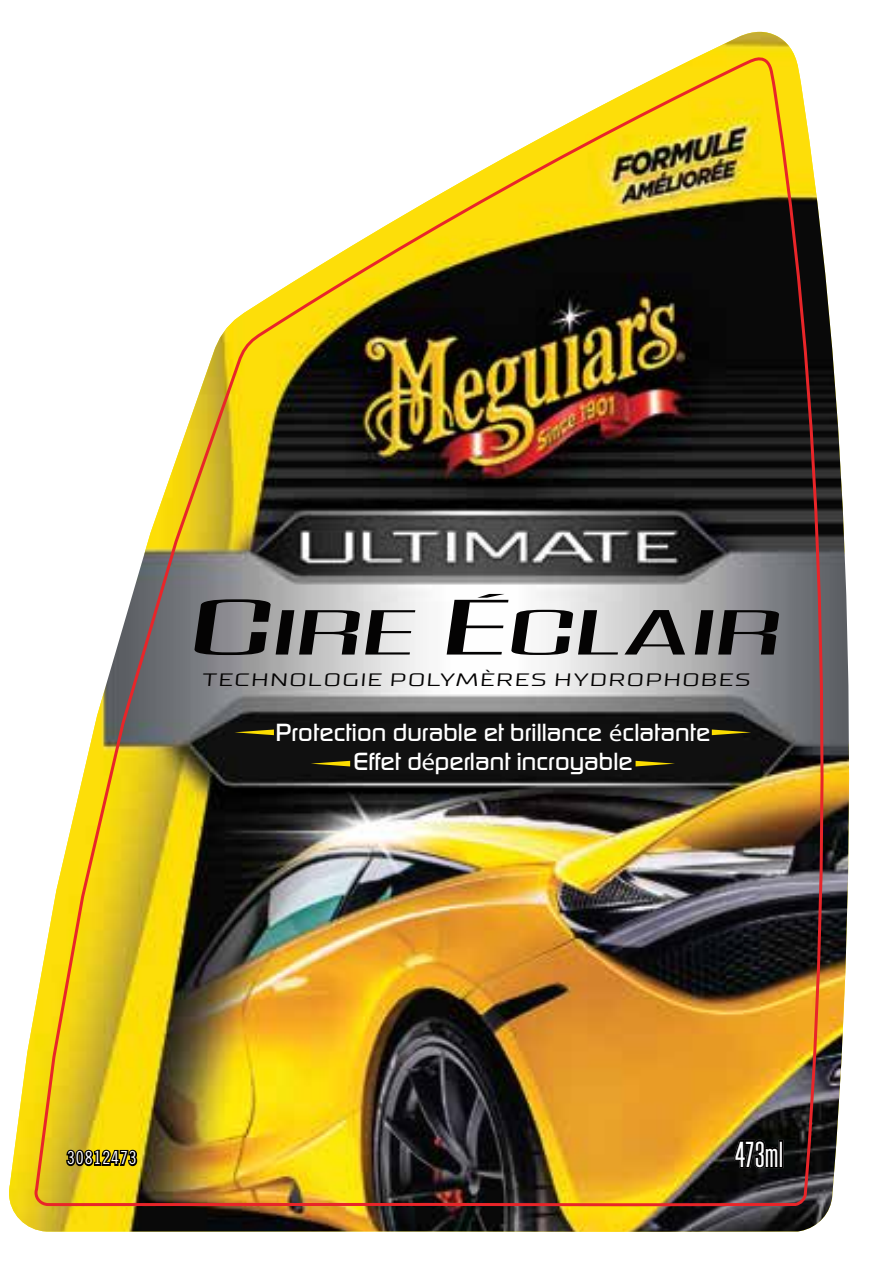
<style>
.page{position:relative;width:880px;height:1266px;background:#fff}
.page>*{position:absolute;margin:0;border:0;box-sizing:border-box;transform-origin:0 0}
.t1{font:italic 63.3px "Tungsten Compressed";color:#040303;scale:5.43 1}
.t2{font:37.8px "Block Gothic Light Extra Cond";letter-spacing:.005em;color:#fff}
.t3{font:500 24px/28.8px "Dicot";letter-spacing:-.02em;color:#fff;text-align:center;scale:1.1 1}
.t4{font:18px "TT Supermolot Neue";color:#040303;scale:1.58 1}
.t5{font:18px "Trade Gothic Cond Eighteen";letter-spacing:.05em;color:#fff}
.s1{font-size:78.3px}
.s2{font-family:"Myriad Pro";font-weight:400}
</style>
<div class="page">
<img style="left:9px;top:32px;width:840px;height:1199px">
<img style="left:33px;top:52px;width:792px;height:1155px">
<h1 class="t1" style="left:183px;top:604px;width:113px"><span class="s1">C</span>IRE<span class="s1">É</span>CLAIR</h1>
<p class="t4" style="left:202px;top:669px;width:350px">TECHNOLOGIE POLYMÈRES HYDROPHOBES</p>
<p class="t3" style="left:275px;top:719px;width:397px">Protection durable et brillance <span class="s2">é</span>clatante<br>Effet d<span class="s2">é</span>perlant incroyable</p>
<p class="t5" style="left:67px;top:1147px;width:71px">30812473</p>
<h2 class="t2" style="left:735px;top:1128px;width:49px">473ml</h2>
</div>
